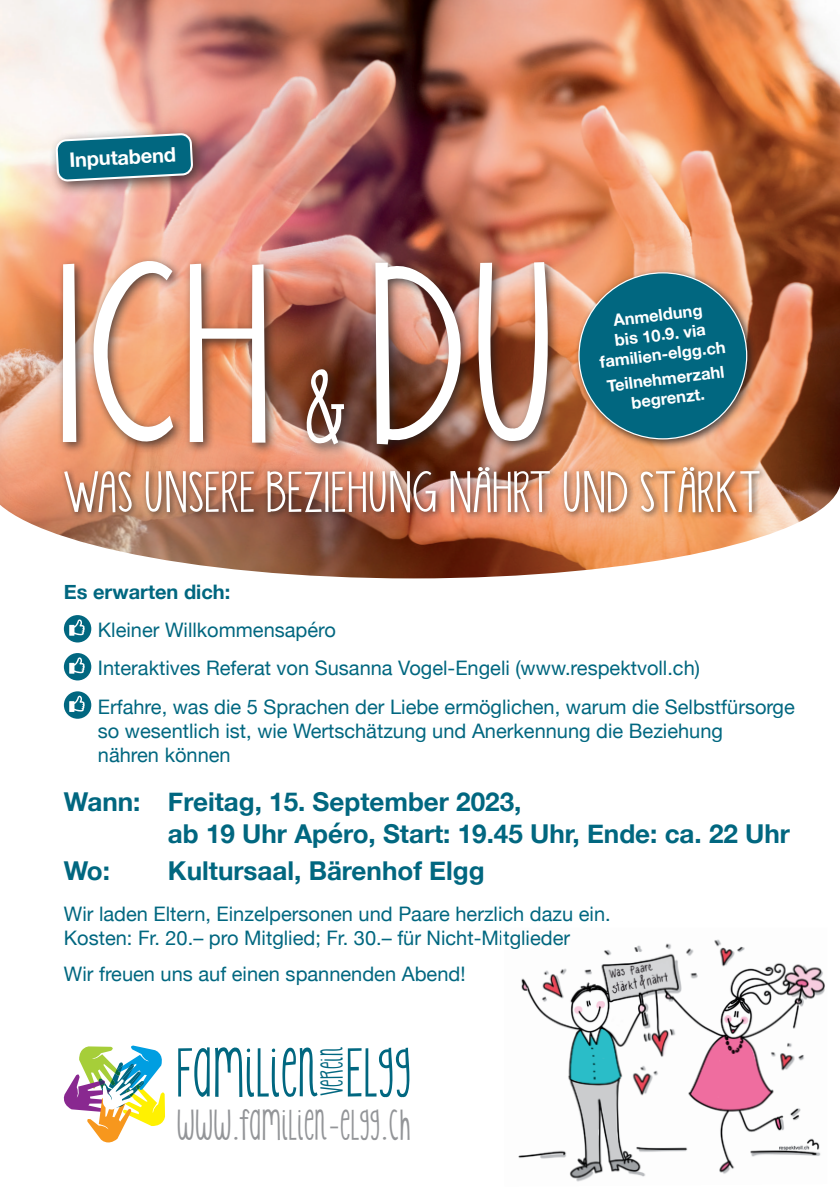
<style>
.page{position:relative;width:840px;height:1191px;background:#fff}
.page>*{position:absolute;margin:0;border:0;box-sizing:border-box;transform-origin:0 0}
.t1{font:205.8px "KG Skinny Latte";color:#fff;scale:1.11 1}
.t2{font:84.2px "KG Skinny Latte";color:#fff;scale:1.11 1}
.t3{font:55.8px "KG Skinny Latte";color:#016780}
.t4{font:46.6px "KG Skinny Latte";color:#fff;scale:1.11 1}
.t5{font:34.6px "KG Skinny Latte";color:#939598}
.t6{font:700 26px/32px "Helvetica Neue";color:#016780}
.t7{font:25.4px "KG Skinny Latte";color:#016780}
.t8{font:20px/38.2px "Helvetica Neue";color:#016780}
.t9{font:700 20px "Helvetica Neue";color:#016780}
.t10{font:700 20px "Helvetica Neue";color:#fff}
.t11{font:700 16.4px/19.8px "Helvetica Neue";color:#fff;text-align:center}
</style>
<div class="page">
<img style="left:0;top:0;width:839px;height:486px">
<svg style="left:0;top:486px;width:839px;height:233px"></svg>
<div style="left:56px;top:255px;width:504px;height:201px;background:#231f20;opacity:.75"></div>
<div style="left:49px;top:126px;width:159px;height:71px;background:#231f20;opacity:.75"></div>
<svg style="left:56px;top:134px;width:138px;height:47px;background:#317c8f"></svg>
<svg style="left:64px;top:1045px;width:101px;height:98px"></svg>
<div style="left:64px;top:615px;width:27px;height:27px;background:#016780;border-radius:50%"></div>
<svg style="left:69px;top:619px;width:16px;height:17px"></svg>
<div style="left:64px;top:653px;width:27px;height:27px;background:#016780;border-radius:50%"></div>
<svg style="left:69px;top:657px;width:16px;height:17px"></svg>
<div style="left:64px;top:691px;width:27px;height:27px;background:#016780;border-radius:50%"></div>
<svg style="left:69px;top:695px;width:16px;height:17px"></svg>
<div style="left:574px;top:268px;width:182px;height:181px;background:#231f20;opacity:.75"></div>
<div style="left:578px;top:273px;width:168px;height:166px;background:#016780;border-radius:50%"></div>
<div style="left:61px;top:463px;width:706px;height:58px;background:#231f20;opacity:.75"></div>
<img style="left:518px;top:939px;width:307px;height:243px">
<p class="t10" style="left:69px;top:144px;width:108px;rotate:-3deg">Inputabend</p>
<h1 class="t1" style="left:55px;top:222px;width:197px">ICH</h1>
<h2 class="t2" style="left:301px;top:353px;width:44px">&amp;</h2>
<h1 class="t1" style="left:367px;top:222px;width:175px">DU</h1>
<p class="t11" style="left:593px;top:313px;width:128px;rotate:-7deg">Anmeldung<br>bis 10.9. via familien-elgg.ch</p>
<p class="t11" style="left:605px;top:376px;width:120px;rotate:-7deg">Teilnehmerzahl begrenzt.</p>
<h3 class="t4" style="left:62px;top:462px;width:630px">WAS UNSERE BEZIEHUNG NÄHRT UND STÄRKT</h3>
<p class="t9" style="left:64px;top:576px;width:168px">Es erwarten dich:</p>
<p class="t8" style="left:98px;top:612px;width:698px">Kleiner Willkommensapéro<br>Interaktives Referat von Susanna Vogel-Engeli (www.respektvoll.ch)<br>Erfahre, was die 5 Sprachen der Liebe ermöglichen, warum die Selbstfürsorge</p>
<p class="t8" style="left:98px;top:719px;width:626px;line-height:24px">so wesentlich ist, wie Wertschätzung und Anerkennung die Beziehung nähren können</p>
<h3 class="t6" style="left:168px;top:786px;width:623px;text-indent:-104px">Wann: Freitag, 15. September 2023,<br>ab 19 Uhr Apéro, Start: 19.45 Uhr, Ende: ca. 22 Uhr</h3>
<h3 class="t6" style="left:64px;top:855px;width:48px">Wo:</h3>
<h3 class="t6" style="left:168px;top:855px;width:318px">Kultursaal, Bärenhof Elgg</h3>
<p class="t8" style="left:64px;top:903px;width:548px;line-height:24px">Wir laden Eltern, Einzelpersonen und Paare herzlich dazu ein.<br>Kosten: Fr. 20.– pro Mitglied; Fr. 30.– für Nicht-Mitglieder</p>
<p class="t8" style="left:64px;top:955px;width:403px">Wir freuen uns auf einen spannenden Abend!</p>
<h3 class="t3" style="left:176px;top:1036px;width:236px">FAMILIEN ELGG</h3>
<h3 class="t5" style="left:176px;top:1102px;width:236px">WWW.FAMILIEN-ELGG.CH</h3>
<p class="t7" style="left:315px;top:1096px;width:51px;rotate:-90deg">VEREIN</p>
</div>
